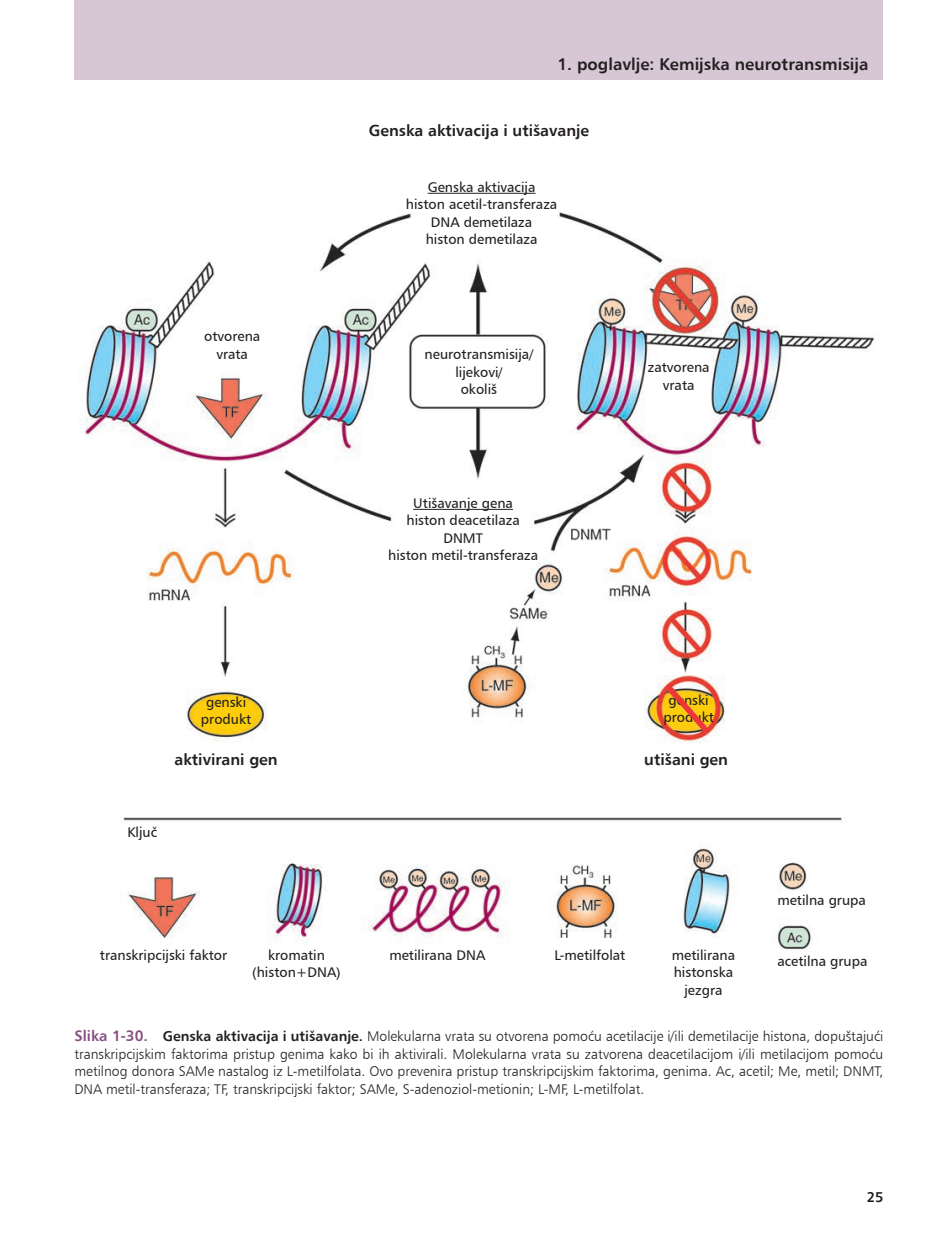
<style>
.page{position:relative;width:943px;height:1241px;background:#fff}
.page>*{position:absolute;margin:0;border:0;box-sizing:border-box;transform-origin:0 0}
.t1{font:16.62px "Humanist 777 BT Bold B";color:#231f20}
.t2{font:15.75px "Humanist 777 BT Bold B";color:#231f20}
.t3{font:14px/17.5px "Humanist 777 BT Light B";color:#231f20;text-align:justify}
.t4{font:14px/17.5px "Humanist 777 BT Roman B";color:#231f20;text-align:center}
.t5{font:14px "Humanist 777 BT Bold B";color:#231f20}
.s1{font-family:"Humanist 777 BT Bold B";font-size:14.88px;color:#864f82}
.s2{font-family:"Humanist 777 BT Bold B"}
</style>
<div class="page">
<div style="left:74px;top:0;width:809px;height:79px;background:#d7c6d4"></div>
<img style="left:81px;top:192px;width:794px;height:759px">
<hr style="left:428px;top:193px;width:107px;height:1px;background:#231f20">
<hr style="left:413px;top:509px;width:100px;height:1px;background:#231f20">
<svg style="left:660px;top:678px;width:52px;height:58px;background:#eca141"></svg>
<p class="t1" style="left:557px;top:53px;width:313px">1. poglavlje: Kemijska neurotransmisija</p>
<p class="t2" style="left:369px;top:121px;width:222px">Genska aktivacija i utišavanje</p>
<p class="t4" style="left:204px;top:327px;width:58px">otvorena vrata</p>
<p class="t4" style="left:406px;top:178px;width:153px">Genska aktivacija<br>histon acetil-transferaza<br>DNA demetilaza<br>histon demetilaza</p>
<p class="t4" style="left:424px;top:345px;width:110px">neurotransmisija/ lijekovi/<br>okoliš</p>
<p class="t4" style="left:388px;top:494px;width:151px">Utišavanje gena<br>histon deacetilaza<br>DNMT<br>histon metil-transferaza</p>
<p class="t4" style="left:647px;top:358px;width:63px">zatvorena vrata</p>
<p class="t4" style="left:201px;top:692px;width:52px">genski produkt</p>
<p class="t4" style="left:663px;top:691px;width:52px">genski produkt</p>
<p class="t2" style="left:174px;top:749px;width:105px">aktivirani gen</p>
<p class="t2" style="left:644px;top:749px;width:85px">utišani gen</p>
<p class="t4" style="left:127px;top:823px;width:31px">Ključ</p>
<p class="t4" style="left:100px;top:946px;width:129px">transkripcijski faktor</p>
<p class="t4" style="left:252px;top:945px;width:90px">kromatin (histon+DNA)</p>
<p class="t4" style="left:389px;top:945px;width:97px">metilirana DNA</p>
<p class="t4" style="left:554px;top:945px;width:72px">L-metilfolat</p>
<p class="t4" style="left:671px;top:945px;width:65px">metilirana histonska jezgra</p>
<p class="t4" style="left:777px;top:891px;width:90px">metilna grupa</p>
<p class="t4" style="left:777px;top:952px;width:92px">acetilna grupa</p>
<p class="t3" style="left:74px;top:1027px;width:810px"><span class="s1">Slika 1-30.</span> <span class="s2">Genska aktivacija i utišavanje.</span> Molekularna vrata su otvorena pomoću acetilacije i/ili demetilacije histona, dopuštajući transkripcijskim faktorima pristup genima kako bi ih aktivirali. Molekularna vrata su zatvorena deacetilacijom i/ili metilacijom pomoću metilnog donora SAMe nastalog iz L-metilfolata. Ovo prevenira pristup transkripcijskim faktorima, genima. Ac, acetil; Me, metil; DNMT, DNA metil-transferaza; TF, transkripcijski faktor; SAMe, S-adenoziol-metionin; L-MF, L-metilfolat.</p>
<p class="t5" style="left:866px;top:1187px;width:18px">25</p>
</div>
